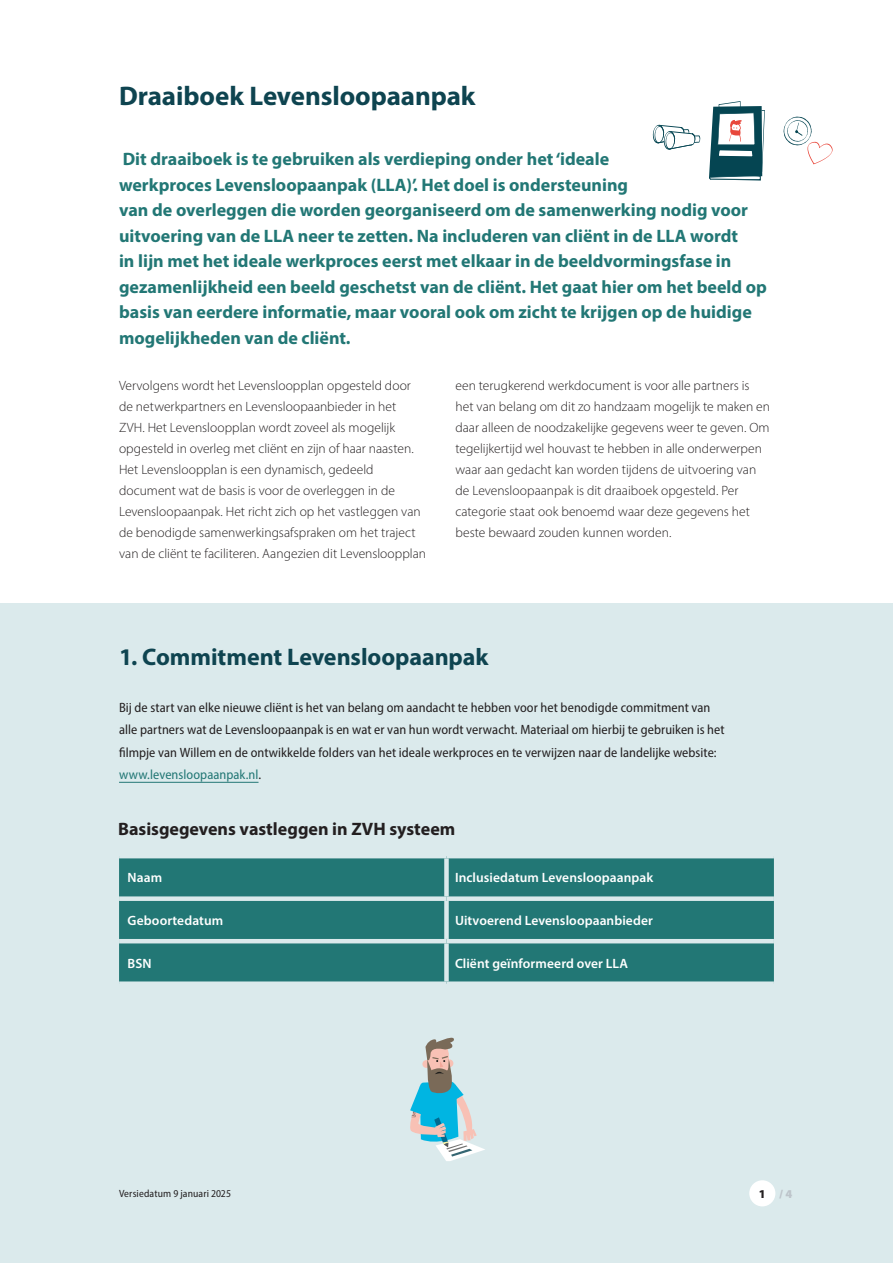
<style>
.page{position:relative;width:893px;height:1263px;background:#fff}
.page>*{position:absolute;margin:0;border:0;box-sizing:border-box;transform-origin:0 0}
.t1{font:700 27px "Myriad Pro";letter-spacing:-.005em;color:#0e4450}
.t2{font:700 24px "Myriad Pro";letter-spacing:-.005em;color:#0e4450}
.introductie{font:700 18px/25.5px "Myriad Pro";color:#227775}
.introductie-2{font:700 18px "Myriad Pro";color:#231f20}
.intro-paragraaf{font:300 13.5px/21px "Myriad Pro";color:#231f20}
.t3{font:semi-condensed 13.5px/22.5px "Myriad Pro";letter-spacing:.005em;color:#231f20}
.labels_vol{font:600 13.5px "Myriad Pro";letter-spacing:.005em;color:#fff}
.t4{font:900 12px "Myriad Pro";color:#bdc4ca}
.t5{font:semi-condensed 10.5px "Myriad Pro";letter-spacing:.01em;color:#231f20}
.s1{color:#227775}
.s2{color:#231f20}
</style>
<div class="page">
<div style="left:0;top:604px;width:893px;height:659px;background:#dbeaec"></div>
<hr style="left:119px;top:782px;width:140px;height:1px;background:#227775">
<div style="left:119px;top:858px;width:655px;height:123px;background:#227775"></div>
<div style="left:446px;top:896px;width:328px;height:5px;background:#dbeaec"></div>
<hr style="left:446px;top:939px;width:328px;height:4px;background:#dbeaec">
<div style="left:119px;top:896px;width:327px;height:5px;background:#dbeaec"></div>
<hr style="left:119px;top:939px;width:327px;height:4px;background:#dbeaec">
<div style="left:444px;top:858px;width:5px;height:38px;background:#dbeaec"></div>
<div style="left:444px;top:901px;width:5px;height:38px;background:#dbeaec"></div>
<div style="left:444px;top:943px;width:5px;height:38px;background:#dbeaec"></div>
<svg style="left:709px;top:101px;width:56px;height:80px"></svg>
<svg style="left:653px;top:125px;width:48px;height:25px"></svg>
<svg style="left:783px;top:116px;width:50px;height:48px"></svg>
<svg style="left:410px;top:1037px;width:75px;height:124px"></svg>
<div style="left:749px;top:1180px;width:26px;height:26px;background:#fff;border-radius:50%"></div>
<p class="t1" style="left:119px;top:79px;width:358px">Draaiboek Levensloopaanpak</p>
<p class="introductie" style="left:119px;top:146px;width:649px">Dit draaiboek is te gebruiken als verdieping onder het ‘ideale<br>werkproces Levensloopaanpak (LLA)’. Het doel is ondersteuning<br>van de overleggen die worden georganiseerd om de samenwerking nodig voor uitvoering van de LLA neer te zetten. Na includeren van cliënt in de LLA wordt<br>in lijn met het ideale werkproces eerst met elkaar in de beeldvormingsfase in gezamenlijkheid een beeld geschetst van de cliënt. Het gaat hier om het beeld op basis van eerdere informatie, maar vooral ook om zicht te krijgen op de huidige mogelijkheden van de cliënt.</p>
<p class="intro-paragraaf" style="left:119px;top:375px;width:309px">Vervolgens wordt het Levensloopplan opgesteld door de netwerkpartners en Levensloopaanbieder in het<br>ZVH. Het Levensloopplan wordt zoveel als mogelijk opgesteld in overleg met cliënt en zijn of haar naasten.<br>Het Levensloopplan is een dynamisch, gedeeld document wat de basis is voor de overleggen in de Levensloopaanpak. Het richt zich op het vastleggen van de benodigde samenwerkingsafspraken om het traject van de cliënt te faciliteren. Aangezien dit Levensloopplan</p>
<p class="intro-paragraaf" style="left:455px;top:375px;width:316px">een terugkerend werkdocument is voor alle partners is het van belang om dit zo handzaam mogelijk te maken en daar alleen de noodzakelijke gegevens weer te geven. Om tegelijkertijd wel houvast te hebben in alle onderwerpen waar aan gedacht kan worden tijdens de uitvoering van de Levensloopaanpak is dit draaiboek opgesteld. Per categorie staat ook benoemd waar deze gegevens het beste bewaard zouden kunnen worden.</p>
<p class="t2" style="left:119px;top:642px;width:371px">1. Commitment Levensloopaanpak</p>
<p class="t3" style="left:119px;top:696px;width:607px">Bij de start van elke nieuwe cliënt is het van belang om aandacht te hebben voor het benodigde commitment van alle partners wat de Levensloopaanpak is en wat er van hun wordt verwacht. Materiaal om hierbij te gebruiken is het filmpje van Willem en de ontwikkelde folders van het ideale werkproces en te verwijzen naar de landelijke website: <span class="s1">www.levensloopaanpak.nl</span>.</p>
<p class="introductie-2" style="left:118px;top:817px;width:339px">Basisgegevens vastleggen in ZVH systeem</p>
<p class="labels_vol" style="left:128px;top:869px;width:36px">Naam</p>
<p class="labels_vol" style="left:455px;top:869px;width:200px">Inclusiedatum Levensloopaanpak</p>
<p class="labels_vol" style="left:128px;top:912px;width:97px">Geboortedatum</p>
<p class="labels_vol" style="left:455px;top:912px;width:199px">Uitvoerend Levensloopaanbieder</p>
<p class="labels_vol" style="left:128px;top:954px;width:25px">BSN</p>
<p class="labels_vol" style="left:455px;top:954px;width:175px">Cliënt geïnformeerd over LLA</p>
<p class="t5" style="left:119px;top:1187px;width:114px">Versiedatum 9 januari 2025</p>
<p class="t4" style="left:759px;top:1186px;width:35px"><span class="s2">1</span> / 4</p>
</div>
